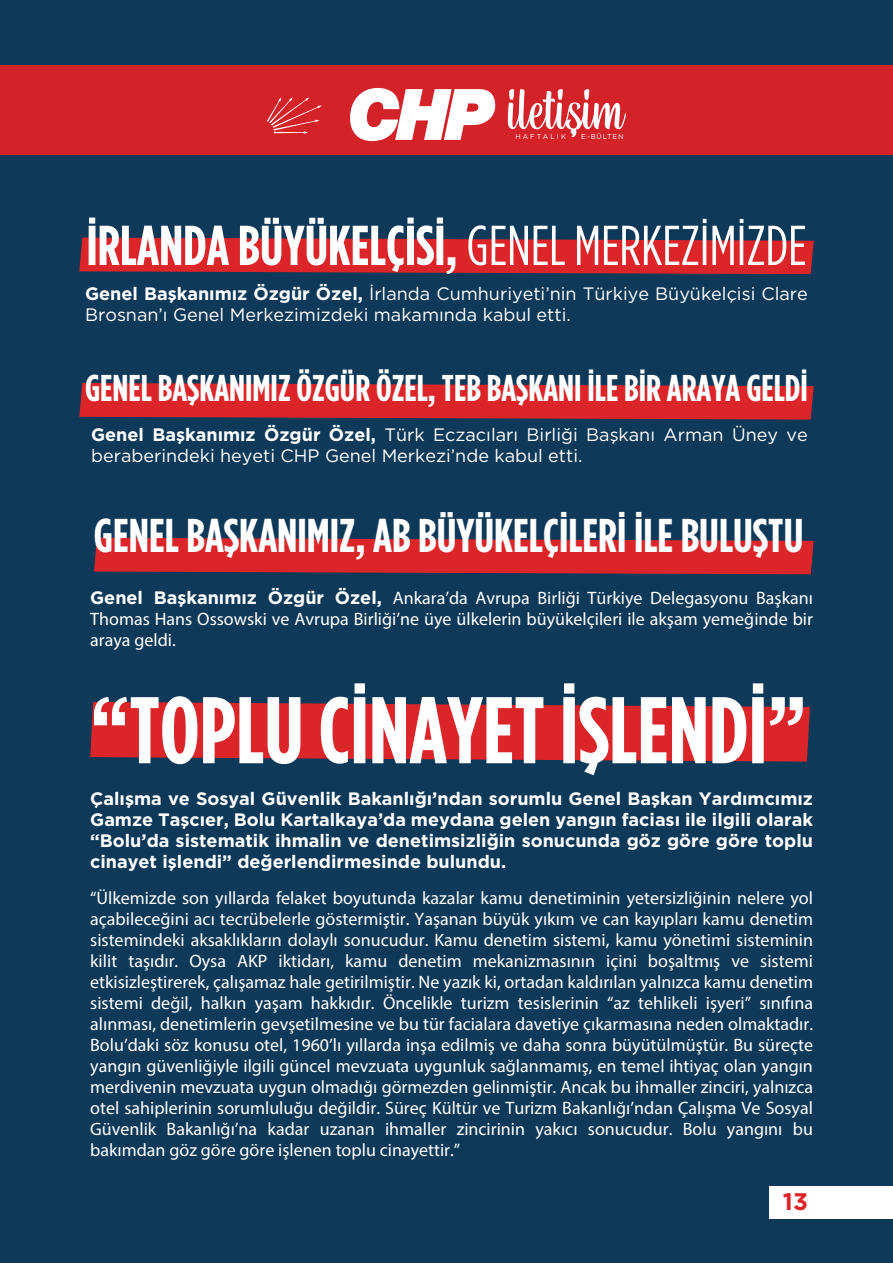
<style>
.page{position:relative;width:893px;height:1263px;background:#0e3959}
.page>*{position:absolute;margin:0;border:0;box-sizing:border-box;transform-origin:0 0}
.t1{font:700 94.5px "Gotham Cond";color:#fff}
.t2{font:700 56.1px "Gotham Cond";color:#fff}
.t3{font:700 47.4px "Gotham Cond";color:#fff}
.t4{font:700 37.2px "Gotham Cond";color:#fff}
.t5{font:700 24px "Gotham";color:#de2428}
.t6{font:18px/21px "Myriad Pro";color:#fff;text-align:justify}
.t7{font:700 18px/21px "Gotham";color:#fff;text-align:justify}
.t8{font:18px/21px "Gotham";color:#fff}
.t9{font:6.9px "Gotham Book TR";letter-spacing:.3em;color:#fff}
.t10{font:6.9px "Gotham Book TR";letter-spacing:.255em;color:#fff}
.s1{font-weight:400}
.s2{font-weight:700}
.s3{font-family:"Gotham";font-weight:700}
</style>
<div class="page">
<div style="left:0;top:66px;width:893px;height:89px;background:#d42229"></div>
<svg style="left:267px;top:97px;width:55px;height:37px"></svg>
<svg style="left:507px;top:89px;width:119px;height:48px"></svg>
<svg style="left:350px;top:88px;width:145px;height:53px"></svg>
<div style="left:769px;top:1186px;width:124px;height:32px;background:#fff"></div>
<svg style="left:94px;top:538px;width:720px;height:36px;background:#cd262b"></svg>
<svg style="left:79px;top:383px;width:735px;height:37px;background:#c8262c"></svg>
<svg style="left:79px;top:238px;width:735px;height:36px;background:#cd262b"></svg>
<svg style="left:90px;top:702px;width:720px;height:60px;background:#c8262c"></svg>
<p class="t9" style="left:515px;top:133px;width:52px">HAFTALIK</p>
<p class="t10" style="left:581px;top:133px;width:44px">E-BÜLTEN</p>
<h2 class="t2" style="left:86px;top:212px;width:721px">İRLANDA BÜYÜKELÇİSİ, <span class="s1">GENEL MERKEZİMİZDE</span></h2>
<p class="t8" style="left:85px;top:282px;width:724px"><span class="s2">Genel Başkanımız Özgür Özel,</span> İrlanda Cumhuriyeti’nin Türkiye Büyükelçisi Clare<br>Brosnan’ı Genel Merkezimizdeki makamında kabul etti.</p>
<h3 class="t4" style="left:85px;top:366px;width:724px">GENEL BAŞKANIMIZ ÖZGÜR ÖZEL, TEB BAŞKANI İLE BİR ARAYA GELDİ</h3>
<p class="t8" style="left:91px;top:424px;width:718px"><span class="s2">Genel Başkanımız Özgür Özel,</span> Türk Eczacıları Birliği Başkanı Arman Üney ve beraberindeki heyeti CHP Genel Merkezi’nde kabul etti.</p>
<h3 class="t3" style="left:94px;top:508px;width:711px">GENEL BAŞKANIMIZ, AB BÜYÜKELÇİLERİ İLE BULUŞTU</h3>
<p class="t6" style="left:90px;top:587px;width:724px"><span class="s3">Genel Başkanımız Özgür Özel,</span> Ankara’da Avrupa Birliği Türkiye Delegasyonu Başkanı Thomas Hans Ossowski ve Avrupa Birliği’ne üye ülkelerin büyükelçileri ile akşam yemeğinde bir araya geldi.</p>
<h1 class="t1" style="left:90px;top:675px;width:718px">“TOPLU CİNAYET İŞLENDİ”</h1>
<p class="t7" style="left:90px;top:788px;width:724px">Çalışma ve Sosyal Güvenlik Bakanlığı’ndan sorumlu Genel Başkan Yardımcımız Gamze Taşcıer, Bolu Kartalkaya’da meydana gelen yangın faciası ile ilgili olarak “Bolu’da sistematik ihmalin ve denetimsizliğin sonucunda göz göre göre toplu cinayet işlendi” değerlendirmesinde bulundu.</p>
<p class="t6" style="left:90px;top:887px;width:724px">“Ülkemizde son yıllarda felaket boyutunda kazalar kamu denetiminin yetersizliğinin nelere yol açabileceğini acı tecrübelerle göstermiştir. Yaşanan büyük yıkım ve can kayıpları kamu denetim sistemindeki aksaklıkların dolaylı sonucudur. Kamu denetim sistemi, kamu yönetimi sisteminin kilit taşıdır. Oysa AKP iktidarı, kamu denetim mekanizmasının içini boşaltmış ve sistemi etkisizleştirerek, çalışamaz hale getirilmiştir. Ne yazık ki, ortadan kaldırılan yalnızca kamu denetim sistemi değil, halkın yaşam hakkıdır. Öncelikle turizm tesislerinin “az tehlikeli işyeri” sınıfına alınması, denetimlerin gevşetilmesine ve bu tür facialara davetiye çıkarmasına neden olmaktadır.<br>Bolu’daki söz konusu otel, 1960’lı yıllarda inşa edilmiş ve daha sonra büyütülmüştür. Bu süreçte yangın güvenliğiyle ilgili güncel mevzuata uygunluk sağlanmamış, en temel ihtiyaç olan yangın merdivenin mevzuata uygun olmadığı görmezden gelinmiştir. Ancak bu ihmaller zinciri, yalnızca otel sahiplerinin sorumluluğu değildir. Süreç Kültür ve Turizm Bakanlığı’ndan Çalışma Ve Sosyal Güvenlik Bakanlığı’na kadar uzanan ihmaller zincirinin yakıcı sonucudur. Bolu yangını bu bakımdan göz göre göre işlenen toplu cinayettir.”</p>
<h3 class="t5" style="left:783px;top:1185px;width:27px">13</h3>
</div>
